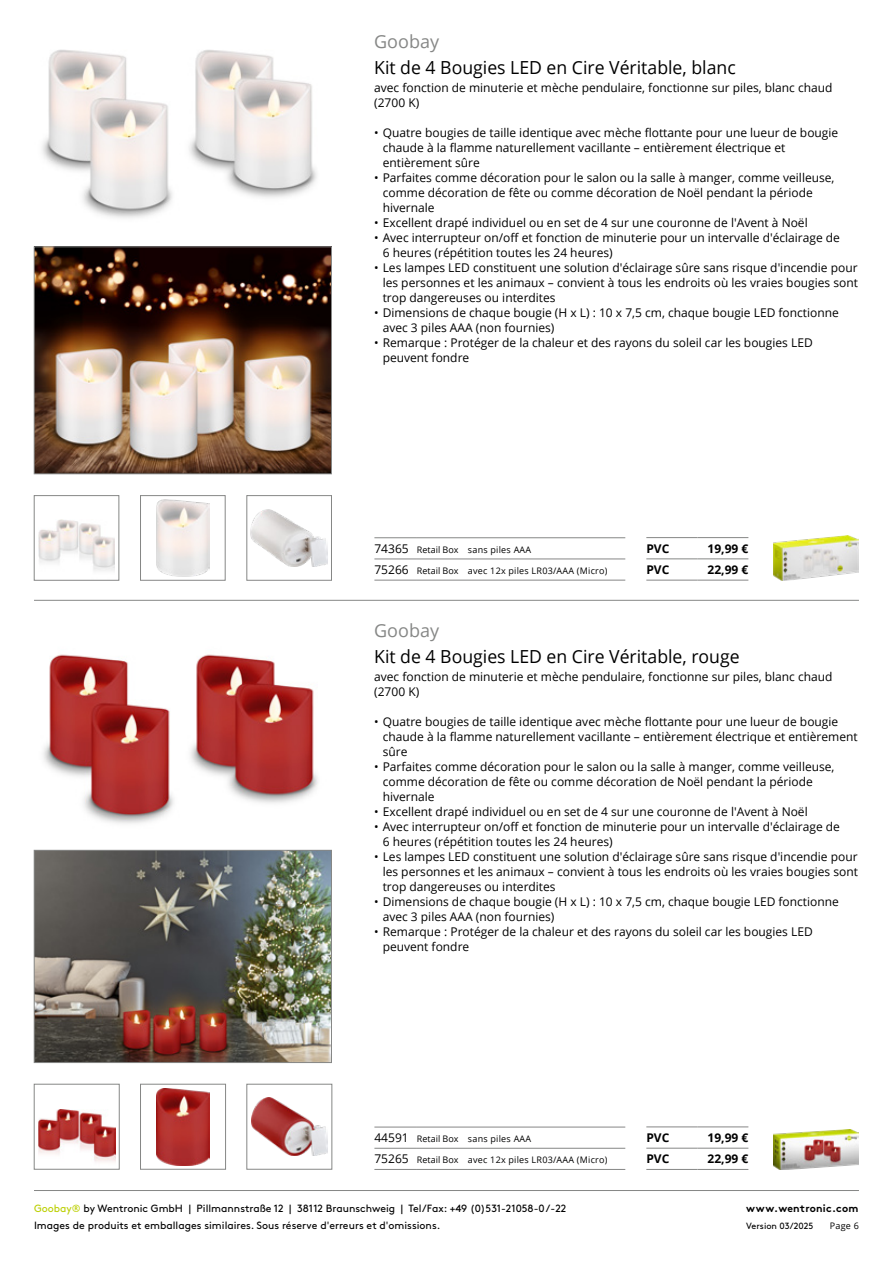
<style>
.page{position:relative;width:893px;height:1263px;background:#fff}
.page>*{position:absolute;margin:0;border:0;box-sizing:border-box;transform-origin:0 0}
.t1{font:18px "Open Sans";color:#000}
.t2{font:18px "Open Sans";color:#868786}
.t3{font:12px/15px "Open Sans";color:#000}
.t4{font:700 12px "Open Sans";color:#000}
.t5{font:10.5px/16.8px "Brown";color:#000}
.t6{font:700 10.5px "Brown";letter-spacing:.025em;color:#000}
.t7{font:9px "Open Sans";letter-spacing:.025em;color:#000}
.t8{font:9px "Brown";color:#000}
.s1{font-size:12px}
.s2{color:#bbcf00}
</style>
<div class="page">
<hr style="left:34px;top:1190px;width:825px;height:1px;background:#868786">
<hr style="left:34px;top:600px;width:825px;height:1px;background:#868786">
<img style="left:774px;top:535px;width:85px;height:45px">
<img style="left:42px;top:49px;width:275px;height:169px">
<img style="left:38px;top:1109px;width:77px;height:53px">
<div style="left:34px;top:1084px;width:85px;height:85px;border:1px solid #868786"></div>
<img style="left:156px;top:1088px;width:54px;height:77px">
<div style="left:140px;top:1084px;width:86px;height:85px;border:1px solid #868786"></div>
<img style="left:251px;top:1098px;width:77px;height:57px">
<div style="left:247px;top:1084px;width:85px;height:85px;border:1px solid #868786"></div>
<img style="left:38px;top:519px;width:77px;height:52px">
<div style="left:34px;top:495px;width:85px;height:85px;border:1px solid #868786"></div>
<img style="left:774px;top:1130px;width:85px;height:39px">
<img style="left:43px;top:654px;width:275px;height:170px">
<img style="left:36px;top:249px;width:294px;height:223px">
<div style="left:34px;top:247px;width:298px;height:227px;border:1px solid #868786"></div>
<img style="left:36px;top:852px;width:294px;height:209px">
<div style="left:34px;top:850px;width:298px;height:213px;border:1px solid #868786"></div>
<img style="left:251px;top:509px;width:76px;height:58px">
<div style="left:247px;top:495px;width:85px;height:85px;border:1px solid #868786"></div>
<img style="left:156px;top:500px;width:54px;height:76px">
<div style="left:140px;top:495px;width:85px;height:85px;border:1px solid #868786"></div>
<hr style="left:646px;top:537px;width:51px;height:1px;background:#868786">
<hr style="left:697px;top:537px;width:51px;height:1px;background:#868786">
<hr style="left:646px;top:559px;width:51px;height:1px;background:#868786">
<hr style="left:697px;top:559px;width:51px;height:1px;background:#868786">
<hr style="left:646px;top:580px;width:51px;height:1px;background:#868786">
<hr style="left:697px;top:580px;width:51px;height:1px;background:#868786">
<hr style="left:646px;top:1127px;width:51px;height:1px;background:#868786">
<hr style="left:697px;top:1127px;width:51px;height:1px;background:#868786">
<hr style="left:646px;top:1148px;width:51px;height:1px;background:#868786">
<hr style="left:697px;top:1148px;width:51px;height:1px;background:#868786">
<hr style="left:646px;top:1169px;width:51px;height:1px;background:#868786">
<hr style="left:697px;top:1169px;width:51px;height:1px;background:#868786">
<hr style="left:374px;top:537px;width:43px;height:1px;background:#868786">
<hr style="left:374px;top:559px;width:43px;height:1px;background:#868786">
<hr style="left:374px;top:580px;width:43px;height:1px;background:#868786">
<hr style="left:417px;top:537px;width:51px;height:1px;background:#868786">
<hr style="left:468px;top:537px;width:157px;height:1px;background:#868786">
<hr style="left:417px;top:559px;width:51px;height:1px;background:#868786">
<hr style="left:468px;top:559px;width:157px;height:1px;background:#868786">
<hr style="left:417px;top:580px;width:51px;height:1px;background:#868786">
<hr style="left:468px;top:580px;width:157px;height:1px;background:#868786">
<hr style="left:374px;top:1127px;width:43px;height:1px;background:#868786">
<hr style="left:374px;top:1148px;width:43px;height:1px;background:#868786">
<hr style="left:374px;top:1169px;width:43px;height:1px;background:#868786">
<hr style="left:417px;top:1127px;width:51px;height:1px;background:#868786">
<hr style="left:468px;top:1127px;width:157px;height:1px;background:#868786">
<hr style="left:417px;top:1148px;width:51px;height:1px;background:#868786">
<hr style="left:468px;top:1148px;width:157px;height:1px;background:#868786">
<hr style="left:417px;top:1169px;width:51px;height:1px;background:#868786">
<hr style="left:468px;top:1169px;width:157px;height:1px;background:#868786">
<h1 class="t2" style="left:374px;top:29px;width:66px">Goobay</h1>
<h1 class="t1" style="left:374px;top:55px;width:363px">Kit de 4 Bougies LED en Cire Véritable, blanc</h1>
<p class="t3" style="left:374px;top:80px;width:460px;line-height:14.4px">avec fonction de minuterie et mèche pendulaire, fonctionne sur piles, blanc chaud (2700 K)</p>
<p class="t3" style="left:383px;top:125px;width:457px;text-indent:-9px">• Quatre bougies de taille identique avec mèche flottante pour une lueur de bougie chaude à la flamme naturellement vacillante – entièrement électrique et entièrement sûre</p>
<p class="t3" style="left:383px;top:170px;width:453px;text-indent:-9px">• Parfaites comme décoration pour le salon ou la salle à manger, comme veilleuse, comme décoration de fête ou comme décoration de Noël pendant la période hivernale</p>
<p class="t3" style="left:374px;top:215px;width:435px">• Excellent drapé individuel ou en set de 4 sur une couronne de l'Avent à Noël</p>
<p class="t3" style="left:383px;top:230px;width:459px;text-indent:-9px">• Avec interrupteur on/off et fonction de minuterie pour un intervalle d'éclairage de<br>6 heures (répétition toutes les 24 heures)</p>
<p class="t3" style="left:383px;top:260px;width:477px;text-align:justify;text-indent:-9px">• Les lampes LED constituent une solution d'éclairage sûre sans risque d'incendie pour les personnes et les animaux – convient à tous les endroits où les vraies bougies sont trop dangereuses ou interdites</p>
<p class="t3" style="left:383px;top:305px;width:458px;text-indent:-9px">• Dimensions de chaque bougie (H x L) : 10 x 7,5 cm, chaque bougie LED fonctionne avec 3 piles AAA (non fournies)</p>
<p class="t3" style="left:383px;top:335px;width:432px;text-indent:-9px">• Remarque : Protéger de la chaleur et des rayons du soleil car les bougies LED peuvent fondre</p>
<p class="t7" style="left:374px;top:543px;width:158px"><span class="s1">74365</span> Retail Box sans piles AAA</p>
<p class="t7" style="left:374px;top:565px;width:234px"><span class="s1">75266</span> Retail Box avec 12x piles LR03/AAA (Micro)</p>
<p class="t4" style="left:646px;top:540px;width:24px">PVC</p>
<p class="t4" style="left:707px;top:540px;width:42px">19,99 €</p>
<p class="t4" style="left:646px;top:561px;width:24px">PVC</p>
<p class="t4" style="left:707px;top:561px;width:42px">22,99 €</p>
<h1 class="t2" style="left:374px;top:618px;width:66px">Goobay</h1>
<h1 class="t1" style="left:374px;top:644px;width:367px">Kit de 4 Bougies LED en Cire Véritable, rouge</h1>
<p class="t3" style="left:374px;top:669px;width:460px;line-height:14.4px">avec fonction de minuterie et mèche pendulaire, fonctionne sur piles, blanc chaud (2700 K)</p>
<p class="t3" style="left:383px;top:713px;width:476px;text-indent:-9px">• Quatre bougies de taille identique avec mèche flottante pour une lueur de bougie chaude à la flamme naturellement vacillante – entièrement électrique et entièrement sûre</p>
<p class="t3" style="left:383px;top:758px;width:453px;text-indent:-9px">• Parfaites comme décoration pour le salon ou la salle à manger, comme veilleuse, comme décoration de fête ou comme décoration de Noël pendant la période hivernale</p>
<p class="t3" style="left:374px;top:803px;width:435px">• Excellent drapé individuel ou en set de 4 sur une couronne de l'Avent à Noël</p>
<p class="t3" style="left:383px;top:818px;width:459px;text-indent:-9px">• Avec interrupteur on/off et fonction de minuterie pour un intervalle d'éclairage de<br>6 heures (répétition toutes les 24 heures)</p>
<p class="t3" style="left:383px;top:848px;width:477px;text-align:justify;text-indent:-9px">• Les lampes LED constituent une solution d'éclairage sûre sans risque d'incendie pour les personnes et les animaux – convient à tous les endroits où les vraies bougies sont trop dangereuses ou interdites</p>
<p class="t3" style="left:383px;top:893px;width:458px;text-indent:-9px">• Dimensions de chaque bougie (H x L) : 10 x 7,5 cm, chaque bougie LED fonctionne avec 3 piles AAA (non fournies)</p>
<p class="t3" style="left:383px;top:923px;width:432px;text-indent:-9px">• Remarque : Protéger de la chaleur et des rayons du soleil car les bougies LED peuvent fondre</p>
<p class="t7" style="left:374px;top:1133px;width:158px"><span class="s1">44591</span> Retail Box sans piles AAA</p>
<p class="t7" style="left:374px;top:1154px;width:234px"><span class="s1">75265</span> Retail Box avec 12x piles LR03/AAA (Micro)</p>
<p class="t5" style="left:34px;top:1199px;width:534px"><span class="s2">Goobay®</span> by Wentronic GmbH | Pillmannstraße 12 | 38112 Braunschweig | Tel/Fax: +49 (0)531-21058-0 /-22<br>Images de produits et emballages similaires. Sous réserve d'erreurs et d'omissions.</p>
<p class="t4" style="left:646px;top:1129px;width:24px">PVC</p>
<p class="t4" style="left:707px;top:1129px;width:42px">19,99 €</p>
<p class="t4" style="left:646px;top:1150px;width:24px">PVC</p>
<p class="t4" style="left:707px;top:1150px;width:42px">22,99 €</p>
<p class="t6" style="left:746px;top:1199px;width:114px">www.wentronic.com</p>
<p class="t8" style="left:746px;top:1219px;width:69px">Version 03/2025</p>
<p class="t7" style="left:830px;top:1219px;width:31px">Page 6</p>
</div>
